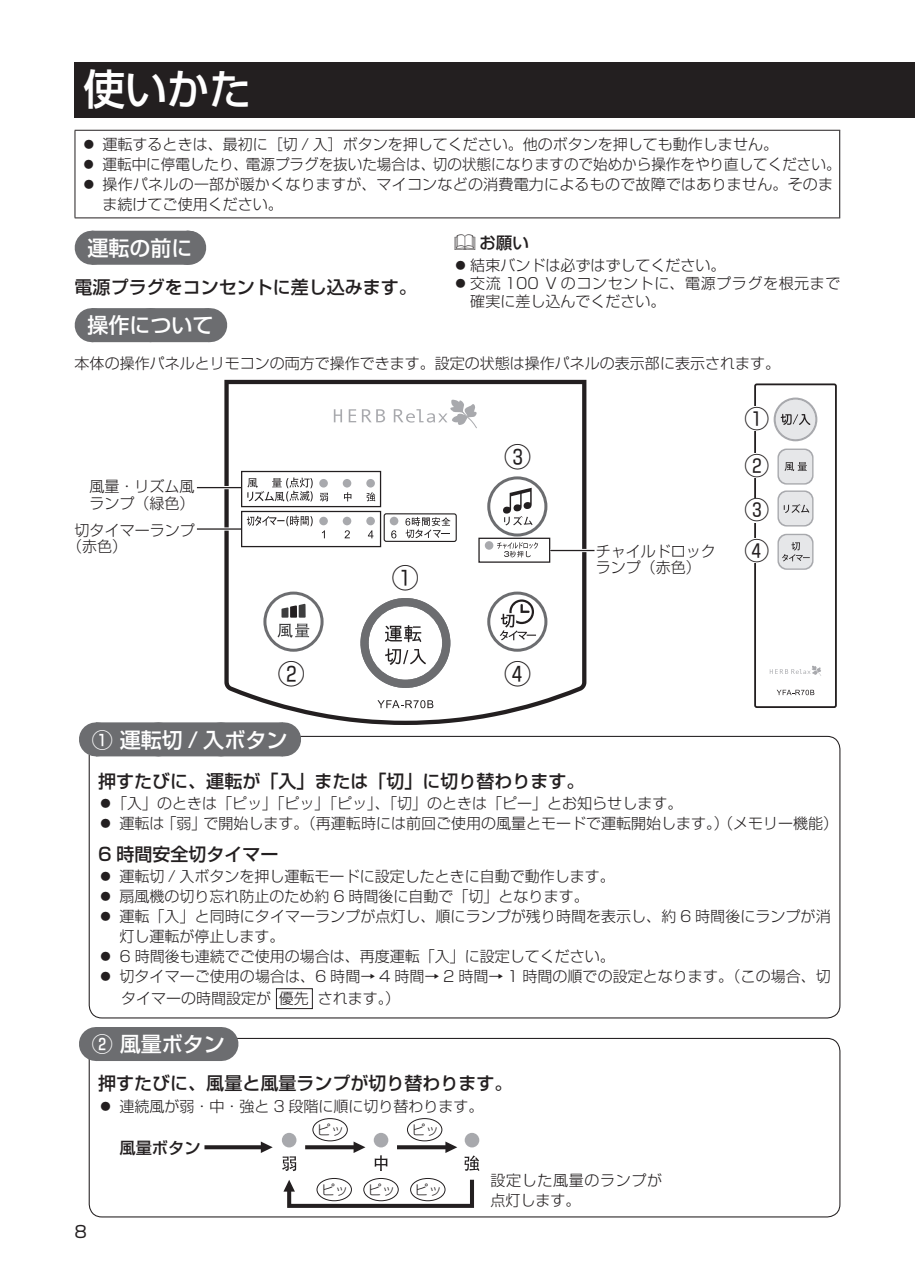
<style>
.page{position:relative;width:915px;height:1285px;background:#fff}
.page>*{position:absolute;margin:0;border:0;box-sizing:border-box;transform-origin:0 0}
.t1{font:500 42px "Shin Go Pro";color:#fff}
.t2{font:27px "Shin Go Pro";color:#231f20}
.t3{font:24.75px/40.3px "Shin Go Pro";color:#231f20}
.t4{font:500 21px "Shin Go Pro";color:#fff}
.t5{font:500 18px "Shin Go Pro";color:#231f20}
.t6{font:500 16.5px "Shin Go Pro";color:#231f20}
.t7{font:16.5px "Shin Go Pro";color:#231f20}
.t8{font:500 16.2px "Shin Go Pro";color:#231f20}
.t9{font:300 15px/16.5px "Shin Go Pro";color:#231f20}
.t10{font:300 15px "Shin Go Pro";letter-spacing:.04em;color:#231f20}
.t11{font:300 15px/20px "Shin Go Pro";letter-spacing:.045em;color:#231f20}
.t12{font:300 13.5px "Shin Go Pro";color:#231f20}
.s1{font-family:"Koz Go Pro"}
</style>
<div class="page">
<svg style="left:754px;top:383px;width:83px;height:325px"></svg>
<div style="left:742px;top:453px;width:28px;height:25px;background:#fff"></div>
<div style="left:742px;top:406px;width:28px;height:25px;background:#fff"></div>
<div style="left:742px;top:497px;width:28px;height:25px;background:#fff"></div>
<div style="left:742px;top:538px;width:28px;height:25px;background:#fff"></div>
<svg style="left:224px;top:380px;width:362px;height:345px;fill:#231f20"></svg>
<svg style="left:229px;top:384px;width:353px;height:336px"></svg>
<div style="left:319px;top:517px;width:9px;height:8px;background:#a8a9ad;border-radius:50%"></div>
<div style="left:319px;top:479px;width:9px;height:8px;background:#a8a9ad;border-radius:50%"></div>
<div style="left:343px;top:479px;width:8px;height:8px;background:#a8a9ad;border-radius:50%"></div>
<div style="left:366px;top:479px;width:9px;height:8px;background:#a8a9ad;border-radius:50%"></div>
<div style="left:343px;top:517px;width:8px;height:8px;background:#a8a9ad;border-radius:50%"></div>
<div style="left:366px;top:517px;width:9px;height:8px;background:#a8a9ad;border-radius:50%"></div>
<svg style="left:320px;top:493px;width:8px;height:8px"></svg>
<svg style="left:344px;top:492px;width:7px;height:9px"></svg>
<svg style="left:366px;top:492px;width:9px;height:9px"></svg>
<svg style="left:487px;top:476px;width:60px;height:60px"></svg>
<svg style="left:334px;top:409px;width:8px;height:13px"></svg>
<svg style="left:349px;top:409px;width:7px;height:13px"></svg>
<svg style="left:362px;top:409px;width:23px;height:13px"></svg>
<svg style="left:394px;top:399px;width:83px;height:29px"></svg>
<svg style="left:263px;top:591px;width:60px;height:60px"></svg>
<svg style="left:322px;top:530px;width:3px;height:8px"></svg>
<svg style="left:344px;top:530px;width:6px;height:8px"></svg>
<svg style="left:368px;top:530px;width:5px;height:8px"></svg>
<div style="left:390px;top:517px;width:8px;height:8px;background:#a8a9ad;border-radius:50%"></div>
<svg style="left:391px;top:530px;width:5px;height:8px"></svg>
<div style="left:383px;top:513px;width:74px;height:29px;border:1px solid #231f20;border-radius:2px"></div>
<svg style="left:360px;top:598px;width:90px;height:90px"></svg>
<svg style="left:377px;top:700px;width:56px;height:8px"></svg>
<svg style="left:247px;top:477px;width:65px;height:24px"></svg>
<svg style="left:247px;top:515px;width:65px;height:11px"></svg>
<svg style="left:487px;top:591px;width:60px;height:60px"></svg>
<div style="left:485px;top:541px;width:8px;height:9px;background:#a8a9ad;border-radius:50%"></div>
<svg style="left:497px;top:542px;width:41px;height:15px"></svg>
<svg style="left:405px;top:517px;width:45px;height:21px"></svg>
<div style="left:241px;top:471px;width:140px;height:36px;border:1px solid #231f20"></div>
<div style="left:241px;top:511px;width:140px;height:36px;border:1px solid #231f20"></div>
<div style="left:478px;top:537px;width:72px;height:26px;border:1px solid #231f20"></div>
<hr style="left:197px;top:486px;width:44px;height:3px;background:#fff">
<hr style="left:197px;top:527px;width:44px;height:3px;background:#fff">
<hr style="left:197px;top:487px;width:44px;height:1px;background:#231f20">
<hr style="left:197px;top:528px;width:44px;height:1px;background:#231f20">
<hr style="left:550px;top:549px;width:44px;height:3px;background:#fff">
<hr style="left:550px;top:550px;width:44px;height:1px;background:#231f20">
<div style="left:75px;top:62px;width:839px;height:55px;background:#231f20"></div>
<div style="left:92px;top:231px;width:96px;height:34px;background:#6c6d70"></div>
<svg style="left:140px;top:264px;width:46px;height:1px"></svg>
<hr style="left:188px;top:231px;width:1px;height:34px;background:#6c6d70">
<div style="left:92px;top:308px;width:117px;height:34px;background:#6c6d70"></div>
<svg style="left:154px;top:308px;width:26px;height:1px"></svg>
<hr style="left:209px;top:308px;width:1px;height:34px;background:#6c6d70">
<hr style="left:75px;top:130px;width:765px;height:1px;background:#231f20">
<hr style="left:75px;top:131px;width:1px;height:86px;background:#231f20">
<hr style="left:75px;top:217px;width:765px;height:1px;background:#231f20">
<hr style="left:839px;top:131px;width:1px;height:86px;background:#231f20">
<div style="left:276px;top:988px;width:37px;height:20px;border:1px solid #231f20"></div>
<svg style="left:79px;top:718px;width:212px;height:36px"></svg>
<div style="left:96px;top:722px;width:187px;height:34px;background:#6c6d70"></div>
<svg style="left:158px;top:722px;width:94px;height:1px"></svg>
<hr style="left:283px;top:722px;width:1px;height:34px;background:#6c6d70">
<div style="left:282px;top:1132px;width:14px;height:15px;background:#a8a9ad;border-radius:50%"></div>
<div style="left:464px;top:1132px;width:15px;height:15px;background:#a8a9ad;border-radius:50%"></div>
<div style="left:374px;top:1132px;width:14px;height:15px;background:#a8a9ad;border-radius:50%"></div>
<svg style="left:204px;top:1145px;width:57px;height:4px"></svg>
<svg style="left:261px;top:1141px;width:12px;height:12px"></svg>
<svg style="left:282px;top:1141px;width:197px;height:66px"></svg>
<div style="left:317px;top:1178px;width:34px;height:22px;background:#fff;border-radius:50%"></div>
<div style="left:316px;top:1178px;width:36px;height:23px;border:1px solid #231f20;border-radius:50%"></div>
<div style="left:364px;top:1178px;width:34px;height:22px;background:#fff;border-radius:50%"></div>
<div style="left:363px;top:1178px;width:35px;height:23px;border:1px solid #231f20;border-radius:50%"></div>
<div style="left:410px;top:1178px;width:35px;height:22px;background:#fff;border-radius:50%"></div>
<div style="left:410px;top:1178px;width:35px;height:23px;border:1px solid #231f20;border-radius:50%"></div>
<div style="left:312px;top:1118px;width:35px;height:23px;border:1px solid #231f20;border-radius:50%"></div>
<div style="left:407px;top:1118px;width:35px;height:23px;border:1px solid #231f20;border-radius:50%"></div>
<div style="left:89px;top:1037px;width:751px;height:180px;border:1px solid #231f20;border-radius:13px"></div>
<svg style="left:79px;top:1027px;width:155px;height:32px"></svg>
<div style="left:96px;top:1027px;width:124px;height:34px;background:#6c6d70"></div>
<hr style="left:220px;top:1027px;width:1px;height:34px;background:#6c6d70">
<h1 class="t1" style="left:83px;top:55px;width:170px">使いかた</h1>
<p class="t9" style="left:81px;top:134px;width:698px">⿟ 運転するときは、最初に［切 / 入］ボタンを押してください。他のボタンを押しても動作しません。</p>
<p class="t9" style="left:81px;top:154px;width:760px">⿟ 運転中に停電したり、電源プラグを抜いた場合は、切の状態になりますので始めから操作をやり直してください。</p>
<p class="t9" style="left:81px;top:174px;width:753px">⿟ 操作パネルの一部が暖かくなりますが、マイコンなどの消費電力によるもので故障ではありません。そのま</p>
<p class="t9" style="left:103px;top:194px;width:181px">ま続けてご使用ください。</p>
<h3 class="t4" style="left:87px;top:231px;width:106px">運転の前に</h3>
<p class="t5" style="left:75px;top:272px;width:343px">電源プラグをコンセントに差し込みます。</p>
<h3 class="t4" style="left:87px;top:308px;width:127px">操作について</h3>
<p class="t9" style="left:75px;top:353px;width:707px">本体の操作パネルとリモコンの両方で操作できます。設定の状態は操作パネルの表示部に表示されます。</p>
<p class="t6" style="left:479px;top:229px;width:51px">お願い</p>
<p class="t9" style="left:453px;top:256px;width:274px"><span class="s1">⿟</span>結束バンドは必ずはずしてください。</p>
<p class="t10" style="left:453px;top:271px;width:388px"><span class="s1">⿟</span>交流 100 V のコンセントに、電源プラグを根元まで</p>
<p class="t9" style="left:470px;top:292px;width:196px">確実に差し込んでください。</p>
<p class="t9" style="left:89px;top:476px;width:106px">風量・リズム風ランプ（緑色）</p>
<p class="t9" style="left:67px;top:520px;width:129px;text-indent:8px">切タイマーランプ（赤色）</p>
<h2 class="t2" style="left:278px;top:651px;width:28px">②</h2>
<h3 class="t4" style="left:92px;top:722px;width:197px">① 運転切 / 入ボタン</h3>
<h2 class="t2" style="left:392px;top:556px;width:28px">①</h2>
<h2 class="t2" style="left:504px;top:434px;width:28px">③</h2>
<h2 class="t2" style="left:504px;top:651px;width:28px">④</h2>
<p class="t9" style="left:595px;top:541px;width:121px">チャイルドロックランプ（赤色）</p>
<h3 class="t3" style="left:744px;top:396px;width:26px">①</h3>
<h3 class="t3" style="left:744px;top:442px;width:26px">②</h3>
<h3 class="t3" style="left:744px;top:487px;width:26px">③<br>④</h3>
<p class="t5" style="left:98px;top:766px;width:487px">押すたびに、運転が「入」または「切」に切り替わります。</p>
<p class="t9" style="left:98px;top:792px;width:741px;line-height:20px">⿟「入」のときは「ピッ」「ピッ」「ピッ」、「切」のときは「ピー」とお知らせします。<br>⿟ 運転は「弱」で開始します。（再運転時には前回ご使用の風量とモードで運転開始します。）（メモリー機能）</p>
<p class="t5" style="left:98px;top:839px;width:182px">6 時間安全切タイマー</p>
<p class="t9" style="left:98px;top:866px;width:518px">⿟ 運転切 / 入ボタンを押し運転モードに設定したときに自動で動作します。</p>
<p class="t9" style="left:98px;top:886px;width:492px">⿟ 扇風機の切り忘れ防止のため約 6 時間後に自動で「切」となります。</p>
<p class="t9" style="left:98px;top:906px;width:734px">⿟ 運転「入」と同時にタイマーランプが点灯し、順にランプが残り時間を表示し、約 6 時間後にランプが消</p>
<p class="t9" style="left:119px;top:926px;width:166px">灯し運転が停止します。</p>
<p class="t9" style="left:98px;top:945px;width:518px">⿟ 6 時間後も連続でご使用の場合は、再度運転「入」に設定してください。</p>
<p class="t9" style="left:98px;top:965px;width:734px">⿟ 切タイマーご使用の場合は、6 時間→ 4 時間→ 2 時間→ 1 時間の順での設定となります。（この場合、切</p>
<p class="t9" style="left:121px;top:988px;width:281px">タイマーの時間設定が優先されます。）</p>
<h3 class="t4" style="left:92px;top:1026px;width:134px">② 風量ボタン</h3>
<p class="t7" style="left:75px;top:1217px;width:14px">8</p>
<p class="t5" style="left:98px;top:1068px;width:416px">押すたびに、風量と風量ランプが切り替わります。</p>
<p class="t9" style="left:98px;top:1095px;width:387px">⿟ 連続風が弱・中・強と 3 段階に順に切り替わります。</p>
<p class="t8" style="left:119px;top:1134px;width:82px">風量ボタン</p>
<p class="t12" style="left:321px;top:1178px;width:28px">ピッ</p>
<p class="t12" style="left:368px;top:1178px;width:28px">ピッ</p>
<p class="t12" style="left:415px;top:1178px;width:28px">ピッ</p>
<p class="t12" style="left:317px;top:1118px;width:28px">ピッ</p>
<p class="t12" style="left:412px;top:1118px;width:28px">ピッ</p>
<p class="t11" style="left:490px;top:1168px;width:173px">設定した風量のランプが点灯します。</p>
</div>
